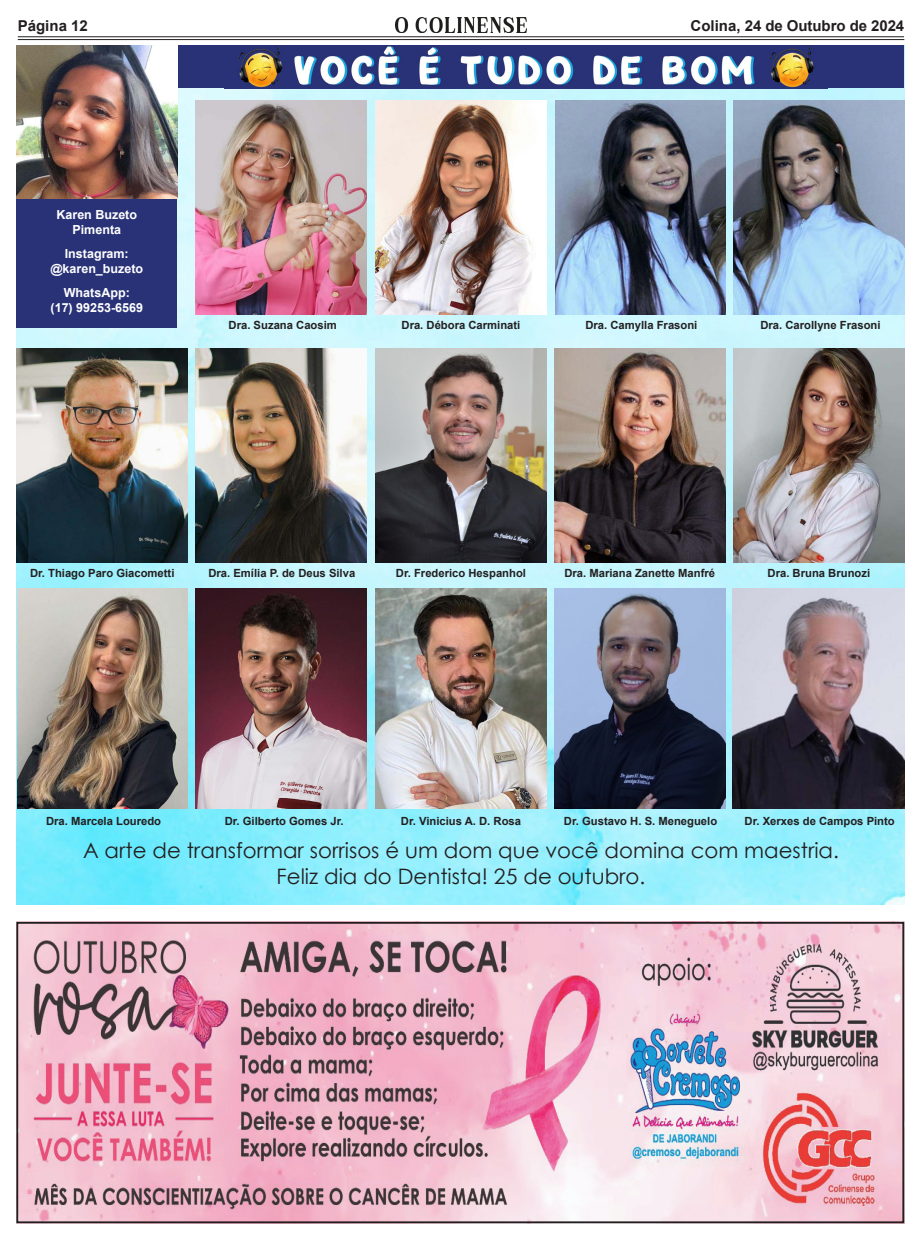
<style>
.page{position:relative;width:922px;height:1241px;background:#fff}
.page>*{position:absolute;margin:0;border:0;box-sizing:border-box;transform-origin:0 0}
.t1{font:21.25px "Century Gothic";color:#231f20}
.t2{font:700 15px "Arial";letter-spacing:-.005em;color:#231f20}
.t3{font:700 12.5px/15px "Arial";color:#fff;text-align:center}
.t4{font:700 11.25px "Arial";color:#231f20}
</style>
<div class="page">
<img style="left:16px;top:46px;width:888px;height:858px">
<hr style="left:18px;top:36px;width:885px;height:1px;background:#231f20">
<hr style="left:18px;top:39px;width:886px;height:1px;background:#231f20">
<img style="left:396px;top:18px;width:130px;height:15px">
<div style="left:16px;top:46px;width:887px;height:42px;background:#293277"></div>
<img style="left:238px;top:46px;width:576px;height:42px">
<div style="left:16px;top:98px;width:161px;height:230px;background:#293277"></div>
<img style="left:16px;top:46px;width:161px;height:153px">
<img style="left:196px;top:100px;width:170px;height:214px">
<img style="left:555px;top:100px;width:170px;height:214px">
<img style="left:733px;top:100px;width:170px;height:214px">
<img style="left:375px;top:100px;width:171px;height:214px">
<img style="left:16px;top:348px;width:171px;height:214px">
<img style="left:196px;top:348px;width:171px;height:214px">
<img style="left:19px;top:924px;width:882px;height:295px">
<div style="left:16px;top:921px;width:888px;height:301px;border:2px solid #231f20"></div>
<img style="left:376px;top:348px;width:170px;height:214px">
<img style="left:554px;top:348px;width:171px;height:214px">
<img style="left:733px;top:348px;width:171px;height:214px">
<img style="left:17px;top:589px;width:170px;height:219px">
<img style="left:196px;top:589px;width:170px;height:219px">
<img style="left:376px;top:589px;width:170px;height:219px">
<img style="left:554px;top:589px;width:171px;height:219px">
<img style="left:732px;top:589px;width:171px;height:219px">
<p class="t2" style="left:18px;top:15px;width:72px">Página 12</p>
<p class="t2" style="left:690px;top:15px;width:215px">Colina, 24 de Outubro de 2024</p>
<p class="t3" style="left:56px;top:207px;width:82px">Karen Buzeto<br>Pimenta</p>
<p class="t3" style="left:65px;top:246px;width:65px">Instagram:</p>
<p class="t3" style="left:50px;top:261px;width:94px">@karen_buzeto</p>
<p class="t3" style="left:64px;top:285px;width:67px">WhatsApp:</p>
<p class="t3" style="left:51px;top:300px;width:94px">(17) 99253-6569</p>
<p class="t4" style="left:228px;top:317px;width:110px">Dra. Suzana Caosim</p>
<p class="t4" style="left:401px;top:317px;width:120px">Dra. Débora Carminati</p>
<p class="t4" style="left:585px;top:317px;width:113px">Dra. Camylla Frasoni</p>
<p class="t4" style="left:760px;top:317px;width:122px">Dra. Carollyne Frasoni</p>
<p class="t4" style="left:30px;top:565px;width:146px">Dr. Thiago Paro Giacometti</p>
<p class="t4" style="left:208px;top:565px;width:148px">Dra. Emília P. de Deus Silva</p>
<p class="t4" style="left:396px;top:565px;width:132px">Dr. Frederico Hespanhol</p>
<p class="t4" style="left:564px;top:565px;width:152px">Dra. Mariana Zanette Manfré</p>
<p class="t4" style="left:767px;top:565px;width:104px">Dra. Bruna Brunozi</p>
<p class="t4" style="left:46px;top:812px;width:117px">Dra. Marcela Louredo</p>
<p class="t4" style="left:225px;top:812px;width:120px">Dr. Gilberto Gomes Jr.</p>
<p class="t4" style="left:401px;top:812px;width:122px">Dr. Vinicius A. D. Rosa</p>
<p class="t4" style="left:564px;top:812px;width:155px">Dr. Gustavo H. S. Meneguelo</p>
<p class="t4" style="left:744px;top:812px;width:152px">Dr. Xerxes de Campos Pinto</p>
<p class="t1" style="left:83px;top:835px;width:757px">A arte de transformar sorrisos é um dom que você domina com maestria.</p>
<p class="t1" style="left:276px;top:860px;width:370px">Feliz dia do Dentista! 25 de outubro.</p>
</div>
